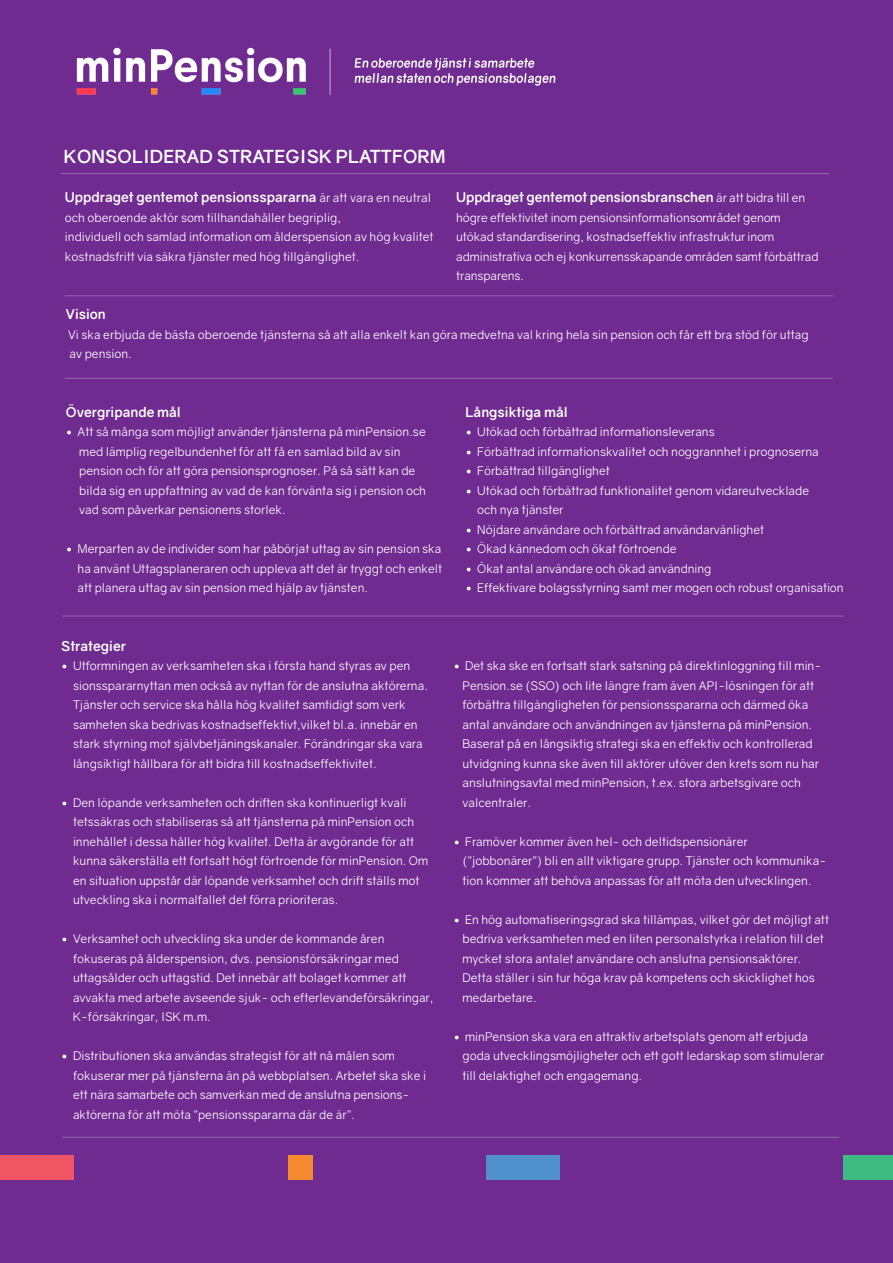
<style>
.page{position:relative;width:893px;height:1263px;background:#702b91}
.page>*{position:absolute;margin:0;border:0;box-sizing:border-box;transform-origin:0 0}
.t1{font:700 18px "Gravity";letter-spacing:.01em;color:#fff}
.t2{font:700 13.5px "Gravity";color:#fff}
.t3{font:12px/19.5px "Gravity";color:#fff}
.s1{font-weight:400;font-size:12px}
.s2{font-weight:700}
</style>
<div class="page">
<hr style="left:62px;top:1137px;width:777px;height:1px;background:#8f63aa">
<hr style="left:61px;top:173px;width:769px;height:1px;background:#8f63aa">
<hr style="left:64px;top:378px;width:769px;height:1px;background:#8f63aa">
<hr style="left:64px;top:295px;width:769px;height:1px;background:#8f63aa">
<hr style="left:62px;top:615px;width:782px;height:2px;background:#8f63aa">
<div style="left:288px;top:1156px;width:25px;height:24px;background:#f58b2e"></div>
<div style="left:844px;top:1156px;width:49px;height:24px;background:#3fba82"></div>
<div style="left:487px;top:1156px;width:73px;height:24px;background:#5090cc"></div>
<div style="left:0;top:1156px;width:73px;height:24px;background:#ef5562"></div>
<img style="left:76px;top:47px;width:480px;height:48px">
<h4 class="t1" style="left:64px;top:145px;width:383px">KONSOLIDERAD STRATEGISK PLATTFORM</h4>
<p class="t2" style="left:65px;top:189px;width:368px">Uppdraget gentemot pensionsspararna <span class="s1">är att vara en neutral</span></p>
<p class="t2" style="left:456px;top:189px;width:350px">Uppdraget gentemot pensionsbranschen <span class="s1">är att bidra till en</span></p>
<p class="t3" style="left:65px;top:207px;width:278px">och oberoende aktör som tillhandahåller begriplig,</p>
<p class="t3" style="left:456px;top:207px;width:326px">högre effektivitet inom pensionsinformationsområdet genom</p>
<p class="t3" style="left:65px;top:227px;width:370px">individuell och samlad information om ålderspension av hög kvalitet</p>
<p class="t3" style="left:456px;top:227px;width:319px">utökad standardisering, kostnadseffektiv infrastruktur inom</p>
<p class="t3" style="left:65px;top:246px;width:296px">kostnadsfritt via säkra tjänster med hög tillgänglighet.</p>
<p class="t3" style="left:456px;top:246px;width:364px">administrativa och ej konkurrensskapande områden samt förbättrad</p>
<p class="t3" style="left:456px;top:266px;width:69px">transparens.</p>
<h5 class="t2" style="left:66px;top:306px;width:41px">Vision</h5>
<p class="t3" style="left:68px;top:324px;width:742px">Vi ska erbjuda de bästa oberoende tjänsterna så att alla enkelt kan göra medvetna val kring hela sin pension och får ett bra stöd för uttag av pension.</p>
<h5 class="t2" style="left:66px;top:403px;width:117px">Övergripande mål</h5>
<h5 class="t2" style="left:466px;top:403px;width:104px">Långsiktiga mål</h5>
<p class="t3" style="left:66px;top:422px;width:361px"><span class="s2">•</span> Att så många som möjligt använder tjänsterna på minPension.se</p>
<p class="t3" style="left:466px;top:422px;width:251px"><span class="s2">•</span> Utökad och förbättrad informationsleverans</p>
<p class="t3" style="left:79px;top:441px;width:323px">med lämplig regelbundenhet för att få en samlad bild av sin</p>
<p class="t3" style="left:466px;top:441px;width:355px"><span class="s2">•</span> Förbättrad informationskvalitet och noggrannhet i prognoserna</p>
<p class="t3" style="left:79px;top:461px;width:338px">pension och för att göra pensionsprognoser. På så sätt kan de</p>
<p class="t3" style="left:466px;top:461px;width:146px"><span class="s2">•</span> Förbättrad tillgänglighet</p>
<p class="t3" style="left:79px;top:480px;width:348px">bilda sig en uppfattning av vad de kan förvänta sig i pension och</p>
<p class="t3" style="left:466px;top:480px;width:345px"><span class="s2">•</span> Utökad och förbättrad funktionalitet genom vidareutvecklade</p>
<p class="t3" style="left:79px;top:500px;width:208px">vad som påverkar pensionens storlek.</p>
<p class="t3" style="left:477px;top:500px;width:88px">och nya tjänster</p>
<p class="t3" style="left:466px;top:519px;width:300px"><span class="s2">•</span> Nöjdare användare och förbättrad användarvänlighet</p>
<p class="t3" style="left:66px;top:539px;width:377px"><span class="s2">•</span> Merparten av de individer som har påbörjat uttag av sin pension ska</p>
<p class="t3" style="left:466px;top:539px;width:213px"><span class="s2">•</span> Ökad kännedom och ökat förtroende</p>
<p class="t3" style="left:78px;top:558px;width:366px">ha använt Uttagsplaneraren och uppleva att det är tryggt och enkelt</p>
<p class="t3" style="left:466px;top:558px;width:247px"><span class="s2">•</span> Ökat antal användare och ökad användning</p>
<p class="t3" style="left:78px;top:578px;width:292px">att planera uttag av sin pension med hjälp av tjänsten.</p>
<p class="t3" style="left:466px;top:578px;width:380px"><span class="s2">•</span> Effektivare bolagsstyrning samt mer mogen och robust organisation</p>
<h5 class="t2" style="left:61px;top:637px;width:66px">Strategier</h5>
<p class="t3" style="left:73px;top:656px;width:356px;text-indent:-12px"><span class="s2">•</span> Utformningen av verksamheten ska i första hand styras av pen sionsspararnyttan men också av nyttan för de anslutna aktörerna.<br>Tjänster och service ska hålla hög kvalitet samtidigt som verk samheten ska bedrivas kostnadseffektivt,vilket bl.a. innebär en stark styrning mot självbetjäningskanaler. Förändringar ska vara långsiktigt hållbara för att bidra till kostnadseffektivitet.</p>
<p class="t3" style="left:73px;top:792px;width:357px;text-indent:-12px"><span class="s2">•</span> Den löpande verksamheten och driften ska kontinuerligt kvali tetssäkras och stabiliseras så att tjänsterna på minPension och innehållet i dessa håller hög kvalitet. Detta är avgörande för att kunna säkerställa ett fortsatt högt förtroende för minPension. Om en situation uppstår där löpande verksamhet och drift ställs mot utveckling ska i normalfallet det förra prioriteras.</p>
<p class="t3" style="left:73px;top:929px;width:362px;text-indent:-12px"><span class="s2">•</span> Verksamhet och utveckling ska under de kommande åren fokuseras på ålderspension, dvs. pensionsförsäkringar med uttagsålder och uttagstid. Det innebär att bolaget kommer att avvakta med arbete avseende sjuk- och efterlevandeförsäkringar, K-försäkringar, ISK m.m.</p>
<p class="t3" style="left:73px;top:1046px;width:355px;text-indent:-12px"><span class="s2">•</span> Distributionen ska användas strategist för att nå målen som fokuserar mer på tjänsterna än på webbplatsen. Arbetet ska ske i ett nära samarbete och samverkan med de anslutna pensions&shy;aktörerna för att möta ”pensionsspararna där de är”.</p>
<p class="t3" style="left:462px;top:656px;width:360px;text-indent:-9px"><span class="s2">•</span> Det ska ske en fortsatt stark satsning på direktinloggning till min-Pension.se (SSO) och lite längre fram även API-lösningen för att förbättra tillgängligheten för pensionsspararna och därmed öka antal användare och användningen av tjänsterna på minPension.<br>Baserat på en långsiktig strategi ska en effektiv och kontrollerad utvidgning kunna ske även till aktörer utöver den krets som nu har anslutningsavtal med minPension, t.ex. stora arbetsgivare och valcentraler.</p>
<p class="t3" style="left:462px;top:831px;width:365px;text-indent:-9px"><span class="s2">•</span> Framöver kommer även hel- och deltidspensionärer (”jobbonärer”) bli en allt viktigare grupp. Tjänster och kommunika&shy;tion kommer att behöva anpassas för att möta den utvecklingen.</p>
<p class="t3" style="left:462px;top:909px;width:368px;text-indent:-9px"><span class="s2">•</span> En hög automatiseringsgrad ska tillämpas, vilket gör det möjligt att bedriva verksamheten med en liten personalstyrka i relation till det mycket stora antalet användare och anslutna pensionsaktörer.<br>Detta ställer i sin tur höga krav på kompetens och skicklighet hos medarbetare.</p>
<p class="t3" style="left:462px;top:1026px;width:364px;text-indent:-9px"><span class="s2">•</span> minPension ska vara en attraktiv arbetsplats genom att erbjuda goda utvecklingsmöjligheter och ett gott ledarskap som stimulerar till delaktighet och engagemang.</p>
</div>
